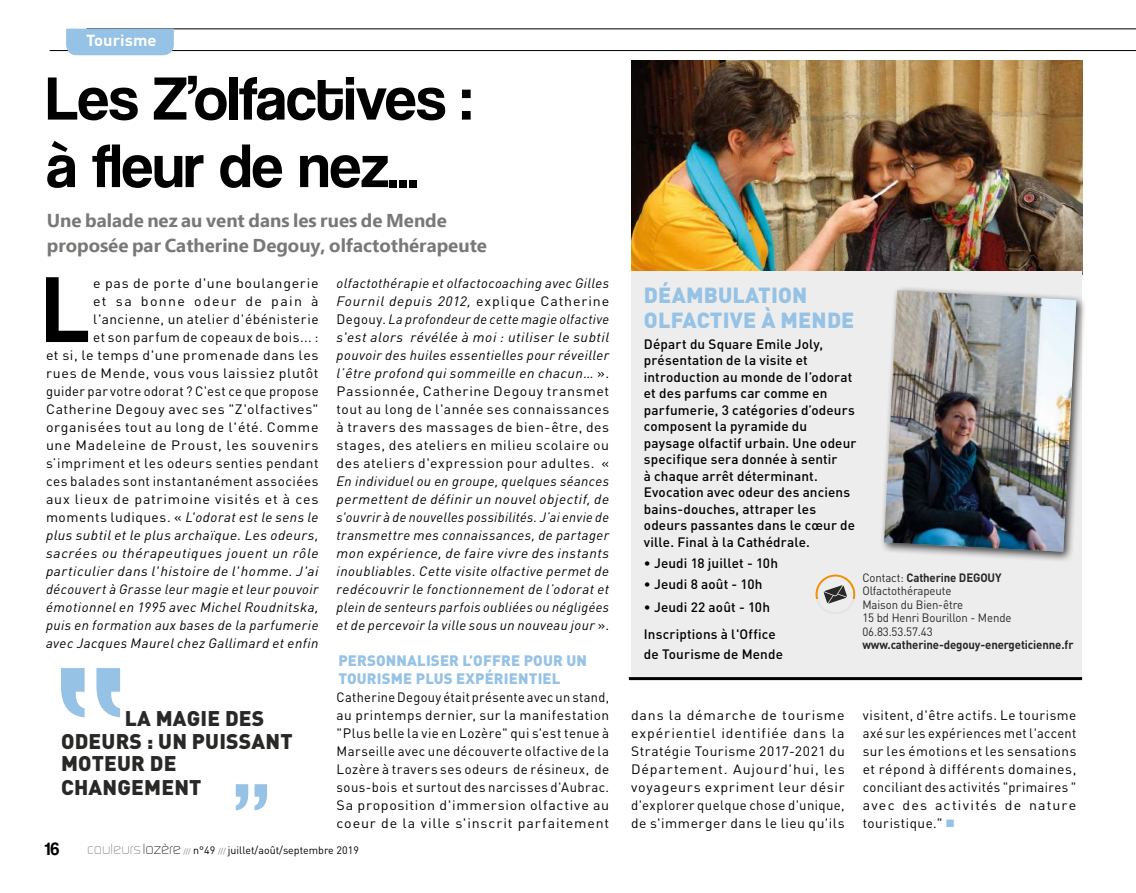
<style>
.page{position:relative;width:1136px;height:893px;background:#fff}
.page>*{position:absolute;margin:0;border:0;box-sizing:border-box;transform-origin:0 0}
.t1{font:700 91.05px "DINOT";color:#000}
.t2{font:63.3px/67.5px "Coolvetica Rg";color:#000}
.t3{font:900 21.6px/25px "DINOT";letter-spacing:.01em;color:#95c2e5}
.t4{font:900 21px/23px "DINOT";letter-spacing:.01em;color:#282827}
.t5{font:700 18.6px/24.3px "Ebrima";color:#787877}
.t6{font:18.3px "Coolvetica Rg";color:#000}
.t7{font:700 15.9px "DINOT";color:#fff;scale:1.04 1}
.t8{font:900 15px/18px "DINOT";letter-spacing:.01em;color:#95c2e5}
.t9{font:13.5px/18px "DINOT";letter-spacing:.045em;color:#000;text-align:right;scale:1.05 1}
.t10{font:italic 13.5px/18px "DINOT";letter-spacing:.035em;color:#000;text-align:justify}
.t11{font:500 13.5px/16.5px "DINOT";letter-spacing:.01em;color:#000}
.t12{font:13.5px/18px "DINOT";letter-spacing:.045em;color:#000;text-align:justify;scale:.95 1}
.t13{font:13.5px/18px "DINOT";letter-spacing:.045em;color:#000;text-align:justify}
.t14{font:12px/13.5px "DINOT";letter-spacing:-.01em;color:#282827;scale:.95 1}
.t15{font:700 12px "DINOT";letter-spacing:-.01em;color:#282827;scale:.95 1}
.t16{font:10.65px "DINOT";color:#000}
.s1{font-size:53.25px}
.s2{font-style:italic}
.s3{font-style:normal}
.s4{font-family:"Digital Sans EF";font-weight:300;font-size:15.3px;color:#706f6f}
.s5{font-family:"Digital Sans EF";font-weight:300;font-size:15.3px}
.s6{font-size:7.35px;color:#82808f}
.s7{font-size:7.8px;color:#82808f}
.s8{font-weight:700}
.s9{color:#95c2e5}
</style>
<div class="page">
<hr style="left:50px;top:50px;width:1085px;height:1px;background:#000">
<hr style="left:86px;top:29px;width:1049px;height:1px;background:#000">
<img style="left:631px;top:61px;width:450px;height:210px">
<div style="left:66px;top:29px;width:108px;height:26px;background:#95c2e5"></div>
<svg style="left:61px;top:668px;width:59px;height:49px"></svg>
<svg style="left:236px;top:784px;width:31px;height:26px"></svg>
<div style="left:631px;top:271px;width:450px;height:409px;background:#ededed"></div>
<hr style="left:628px;top:677px;width:453px;height:3px;background:#000">
<div style="left:879px;top:285px;width:208px;height:277px;background:#000;opacity:.75"></div>
<img style="left:884px;top:291px;width:192px;height:261px">
<div style="left:815px;top:575px;width:40px;height:39px;border:2px solid #fff;border-radius:50%"></div>
<svg style="left:823px;top:585px;width:23px;height:18px"></svg>
<p class="t7" style="left:86px;top:30px;width:69px">Tourisme</p>
<h2 class="t2" style="left:46px;top:64px;width:426px">Les Z’olfactives : à fleur de nez<span class="s1">...</span></h2>
<h3 class="t5" style="left:47px;top:208px;width:441px">Une balade nez au vent dans les rues de Mende proposée par Catherine Degouy, olfactothérapeute</h3>
<h1 class="t1" style="left:38px;top:250px;width:54px">L</h1>
<p class="t9" style="left:46px;top:274px;width:261px">e pas de porte d'une boulangerie<br>et sa bonne odeur de pain à l'ancienne, un atelier d'ébénisterie<br>et son parfum de copeaux de bois... :<br>et si, le temps d'une promenade dans les rues de Mende, vous vous laissiez plutôt guider par votre odorat ? C'est ce que propose Catherine Degouy avec ses "Z'olfactives" organisées tout au long de l'été. Comme une Madeleine de Proust, les souvenirs s’impriment et les odeurs senties pendant ces balades sont instantanément associées aux lieux de patrimoine visités et à ces moments ludiques. « <span class="s2">L'odorat est le sens le plus subtil et le plus archaïque. Les odeurs, sacrées ou thérapeutiques jouent un rôle particulier dans l'histoire de l'homme. J'ai découvert à Grasse leur magie et leur pouvoir émotionnel en 1995 avec Michel Roudnitska, puis en formation aux bases de la parfumerie avec Jacques Maurel chez Gallimard et enfin</span></p>
<p class="t10" style="left:336px;top:274px;width:274px">olfactothérapie et olfactocoaching avec Gilles Fournil depuis 2012, <span class="s3">explique Catherine Degouy.</span> La profondeur de cette magie olfactive s'est alors révélée à moi : utiliser le subtil pouvoir des huiles essentielles pour réveiller l’être profond qui sommeille en chacun… <span class="s3">».<br>Passionnée, Catherine Degouy transmet tout au long de l'année ses connaissances à travers des massages de bien-être, des stages, des ateliers en milieu scolaire ou des ateliers d'expression pour adultes. «</span></p>
<p class="t10" style="left:336px;top:472px;width:274px">En individuel ou en groupe, quelques séances permettent de définir un nouvel objectif, de s'ouvrir à de nouvelles possibilités. J’ai envie de transmettre mes connaissances, de partager mon expérience, de faire vivre des instants inoubliables. Cette visite olfactive permet de redécouvrir le fonctionnement de l’odorat et plein de senteurs parfois oubliées ou négligées et de percevoir la ville sous un nouveau jour <span class="s3">».</span></p>
<h3 class="t4" style="left:61px;top:706px;width:233px;text-indent:64px">LA MAGIE DES<br>ODEURS : UN PUISSANT<br>MOTEUR DE<br>CHANGEMENT</h3>
<p class="t8" style="left:338px;top:651px;width:250px">PERSONNALISER L’OFFRE POUR UN<br>TOURISME PLUS EXPÉRIENTIEL</p>
<p class="t12" style="left:336px;top:688px;width:288px">Catherine Degouy était présente avec un stand, au printemps dernier, sur la manifestation "Plus belle la vie en Lozère" qui s'est tenue à Marseille avec une découverte olfactive de la Lozère à travers ses odeurs de résineux, de sous-bois et surtout des narcisses d'Aubrac.<br>Sa proposition d'immersion olfactive au coeur de la ville s'inscrit parfaitement</p>
<h3 class="t6" style="left:45px;top:838px;width:16px">16</h3>
<p class="t16" style="left:87px;top:844px;width:273px"><span class="s4">couleurs</span> <span class="s5">lozère</span> <span class="s6">///</span> n°49 <span class="s7">///</span> juillet/août/septembre 2019</p>
<h3 class="t3" style="left:644px;top:282px;width:212px">DÉAMBULATION<br>OLFACTIVE À MENDE</h3>
<p class="t11" style="left:643px;top:335px;width:214px">Départ du Square Emile Joly, présentation de la visite et introduction au monde de I’odorat et des parfums car comme en parfumerie, 3 catégories d’odeurs composent la pyramide du paysage olfactif urbain. Une odeur specifique sera donnée à sentir<br>à chaque arrêt déterminant.<br>Evocation avec odeur des anciens bains-douches, attraper les odeurs passantes dans le cœur de ville. Final à la Cathédrale.</p>
<p class="t11" style="left:643px;top:555px;width:136px">• Jeudi 18 juillet - 10h</p>
<p class="t11" style="left:643px;top:576px;width:120px">• Jeudi 8 août - 10h</p>
<p class="t11" style="left:643px;top:593px;width:133px;line-height:27.2px">• Jeudi 22 août - 10h<br>Inscriptions à l'Office</p>
<p class="t11" style="left:643px;top:645px;width:141px">de Tourisme de Mende</p>
<p class="t14" style="left:862px;top:570px;width:158px">Contact: <span class="s8">Catherine DEGOUY<br></span>Olfactothérapeute<br>Maison du Bien-être<br>15 bd Henri Bourillon - Mende<br>06.83.53.57.43</p>
<p class="t15" style="left:862px;top:637px;width:224px">www.catherine-degouy-energeticienne.fr</p>
<p class="t9" style="left:631px;top:706px;width:205px;text-align:justify">dans la démarche de tourisme expérientiel identifiée dans la Stratégie Tourisme 2017-2021 du Département. Aujourd'hui, les voyageurs expriment leur désir d'explorer quelque chose d'unique, de s'immerger dans le lieu qu'ils</p>
<p class="t13" style="left:862px;top:706px;width:215px">visitent, d'être actifs. Le tourisme axé sur les expériences met l'accent sur les émotions et les sensations et répond à différents domaines, conciliant des activités "primaires " avec des activités de nature touristique." <span class="s9">■</span></p>
</div>
